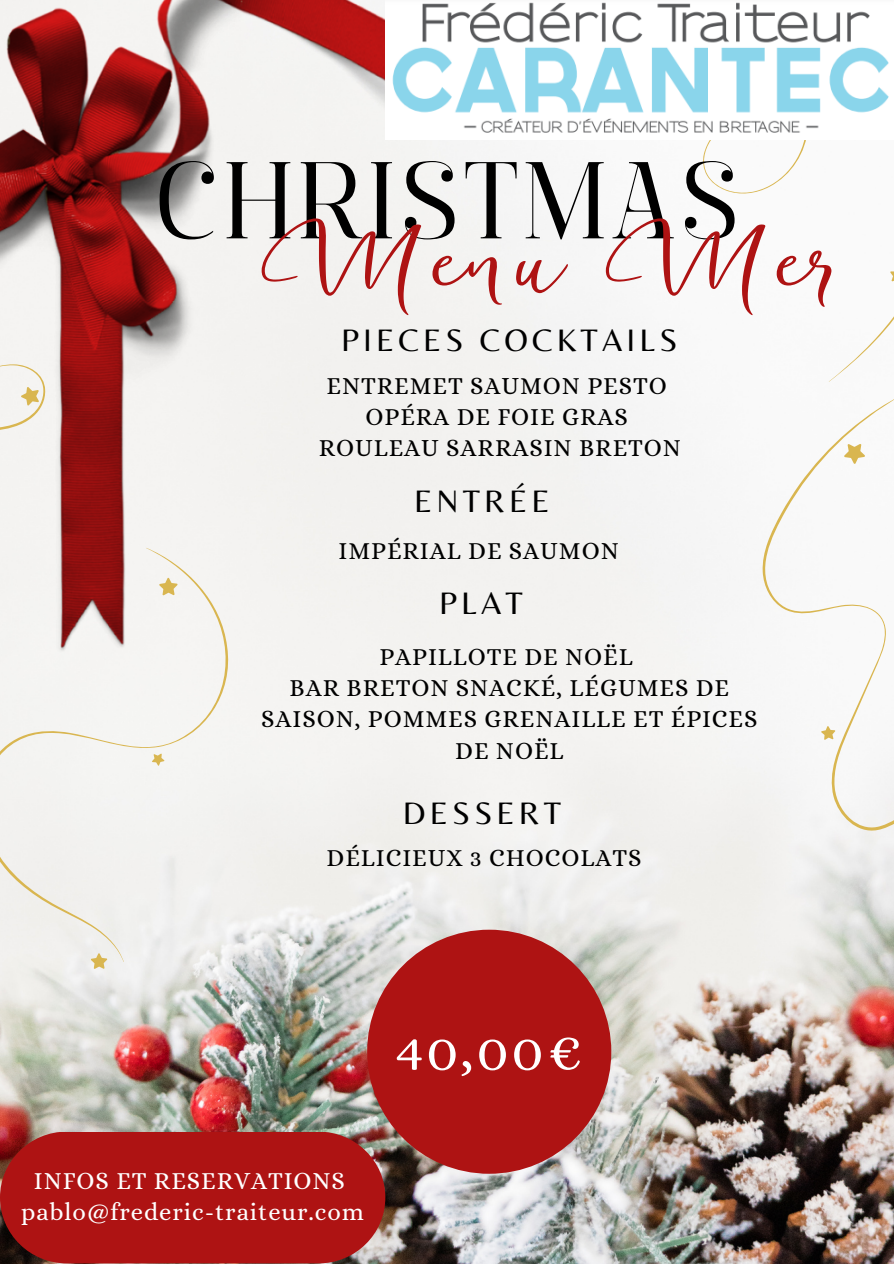
<style>
.page{position:relative;width:894px;height:1264px;background:#fff}
.page>*{position:absolute;margin:0;border:0;box-sizing:border-box;transform-origin:0 0}
.t1{font:semi-condensed 108.9px "Manison";letter-spacing:.05em;color:#000}
.t2{font:108.45px "Un Jour Merveilleux";letter-spacing:-.005em;color:#ae1313}
.t3{font:56.1px "Alice";color:#fff}
.t4{font:32.25px "Belleza";letter-spacing:.13em;color:#000}
.t5{font:24.6px/31px "Alice";letter-spacing:.035em;color:#000;text-align:center}
.t6{font:24.6px "Alice";letter-spacing:.035em;color:#fff}
</style>
<div class="page">
<img style="left:0;top:382px;width:893px;height:881px">
<img style="left:0;top:0;width:613px;height:652px">
<svg style="left:588px;top:140px;width:305px;height:242px"></svg>
<svg style="left:889px;top:267px;width:4px;height:16px"></svg>
<svg style="left:623px;top:382px;width:270px;height:592px;fill:#f5f5f5"></svg>
<svg style="left:839px;top:437px;width:30px;height:30px"></svg>
<svg style="left:818px;top:723px;width:20px;height:21px"></svg>
<svg style="left:0;top:528px;width:350px;height:467px;fill:#f3f2f0"></svg>
<svg style="left:156px;top:575px;width:25px;height:25px"></svg>
<svg style="left:88px;top:950px;width:23px;height:23px"></svg>
<svg style="left:149px;top:750px;width:17px;height:17px"></svg>
<div style="left:0;top:354px;width:50px;height:464px;background:#f4f3f1"></div>
<div style="left:367px;top:929px;width:244px;height:244px;background:#ae1313;border-radius:50%"></div>
<img style="left:385px;top:0;width:504px;height:140px">
<svg style="left:0;top:1131px;width:385px;height:132px;fill:#ae1313"></svg>
<p class="t1" style="left:154px;top:137px;width:585px">CHRISTMAS</p>
<p class="t2" style="left:283px;top:195px;width:570px">Menu Mer</p>
<p class="t4" style="left:341px;top:321px;width:337px">PIECES COCKTAILS</p>
<p class="t5" style="left:326px;top:370px;width:341px">ENTREMET SAUMON PESTO</p>
<p class="t5" style="left:365px;top:401px;width:264px">OPÉRA DE FOIE GRAS</p>
<p class="t5" style="left:318px;top:432px;width:364px">ROULEAU SARRASIN BRETON</p>
<p class="t4" style="left:414px;top:482px;width:137px">ENTRÉE</p>
<p class="t5" style="left:338px;top:535px;width:282px">IMPÉRIAL DE SAUMON</p>
<p class="t4" style="left:439px;top:584px;width:85px">PLAT</p>
<p class="t5" style="left:379px;top:641px;width:255px">PAPILLOTE DE NOËL</p>
<p class="t5" style="left:261px;top:672px;width:497px">BAR BRETON SNACKÉ, LÉGUMES DE<br>SAISON, POMMES GRENAILLE ET ÉPICES<br>DE NOËL</p>
<p class="t4" style="left:402px;top:793px;width:160px">DESSERT</p>
<p class="t5" style="left:326px;top:842px;width:316px">DÉLICIEUX 3 CHOCOLATS</p>
<p class="t3" style="left:396px;top:1018px;width:188px">40,00€</p>
<p class="t6" style="left:34px;top:1166px;width:312px">INFOS ET RESERVATIONS</p>
<p class="t6" style="left:21px;top:1198px;width:344px">pablo@frederic-traiteur.com</p>
</div>
